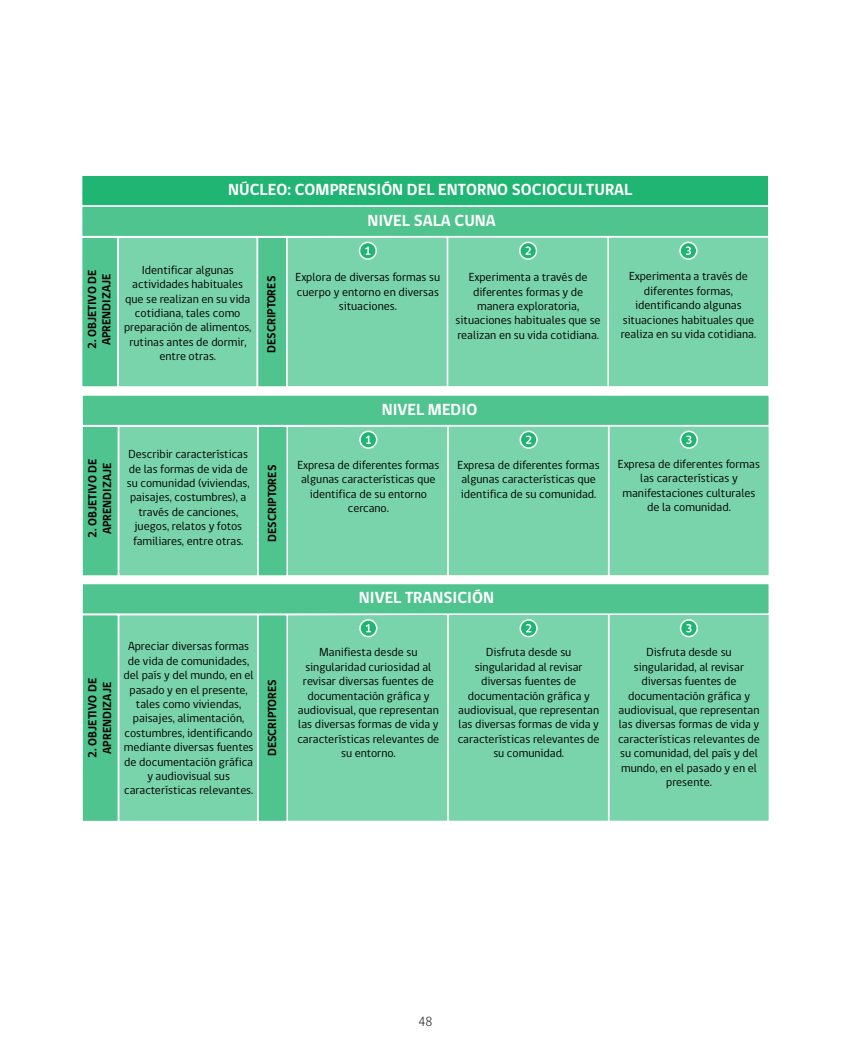
<style>
.page{position:relative;width:851px;height:1063px;background:#fff}
.page>*{position:absolute;margin:0;border:0;box-sizing:border-box;transform-origin:0 0}
.t1{font:700 16.5px "gob CL";color:#fff}
.t2{font:300 13.5px "gob CL";color:#000}
.t3{font:12px/14.4px "gob CL";color:#000;text-align:center}
.t4{font:700 12px/14.4px "gob CL";color:#000;text-align:center}
</style>
<div class="page">
<div style="left:607px;top:425px;width:163px;height:152px;background:#7ad4ab;border:2px solid #fff"></div>
<div style="left:447px;top:425px;width:162px;height:152px;background:#7ad4ab;border:2px solid #fff"></div>
<div style="left:118px;top:425px;width:140px;height:152px;background:#7ad4ab;border:2px solid #fff"></div>
<div style="left:257px;top:425px;width:31px;height:152px;background:#4fc48f;border:2px solid #fff"></div>
<div style="left:81px;top:394px;width:689px;height:32px;background:#4fc48f;border:2px solid #fff"></div>
<div style="left:81px;top:425px;width:38px;height:152px;background:#4fc48f;border:2px solid #fff"></div>
<svg style="left:285px;top:424px;width:164px;height:153px;background:#7fd5ae"></svg>
<svg style="left:520px;top:431px;width:17px;height:17px"></svg>
<div style="left:519px;top:431px;width:18px;height:18px;border:2px solid #fff;border-radius:50%"></div>
<svg style="left:526px;top:436px;width:5px;height:8px"></svg>
<svg style="left:680px;top:431px;width:17px;height:17px"></svg>
<div style="left:679px;top:431px;width:19px;height:18px;border:2px solid #fff;border-radius:50%"></div>
<svg style="left:686px;top:436px;width:5px;height:8px"></svg>
<div style="left:607px;top:613px;width:163px;height:209px;background:#7ad4ab;border:2px solid #fff"></div>
<div style="left:447px;top:613px;width:162px;height:209px;background:#7ad4ab;border:2px solid #fff"></div>
<div style="left:118px;top:614px;width:140px;height:208px;background:#7ad4ab"></div>
<div style="left:257px;top:614px;width:31px;height:208px;background:#4fc48f;border:2px solid #fff"></div>
<div style="left:81px;top:583px;width:689px;height:32px;background:#4fc48f;border:2px solid #fff"></div>
<div style="left:81px;top:614px;width:38px;height:208px;background:#4fc48f;border:2px solid #fff"></div>
<div style="left:285px;top:613px;width:164px;height:209px;background:#7ad4ab"></div>
<svg style="left:520px;top:620px;width:17px;height:17px"></svg>
<div style="left:519px;top:619px;width:18px;height:18px;border:2px solid #fff;border-radius:50%"></div>
<svg style="left:526px;top:624px;width:5px;height:8px"></svg>
<svg style="left:680px;top:620px;width:17px;height:17px"></svg>
<div style="left:679px;top:619px;width:19px;height:18px;border:2px solid #fff;border-radius:50%"></div>
<svg style="left:686px;top:624px;width:5px;height:8px"></svg>
<div style="left:607px;top:236px;width:162px;height:152px;background:#7ad4ab;border:2px solid #fff"></div>
<div style="left:446px;top:236px;width:162px;height:152px;background:#7ad4ab;border:2px solid #fff"></div>
<div style="left:117px;top:236px;width:141px;height:152px;background:#7ad4ab;border:2px solid #fff"></div>
<div style="left:257px;top:236px;width:30px;height:152px;background:#4fc48f;border:2px solid #fff"></div>
<div style="left:81px;top:205px;width:688px;height:32px;background:#4fc48f;border:2px solid #fff"></div>
<div style="left:81px;top:174px;width:688px;height:33px;background:#21b573;border:2px solid #fff"></div>
<div style="left:81px;top:236px;width:38px;height:152px;background:#4fc48f;border:2px solid #fff"></div>
<svg style="left:285px;top:235px;width:164px;height:153px;background:#7fd5ae"></svg>
<svg style="left:519px;top:242px;width:17px;height:17px"></svg>
<div style="left:519px;top:242px;width:18px;height:18px;border:2px solid #fff;border-radius:50%"></div>
<svg style="left:525px;top:247px;width:5px;height:8px"></svg>
<div style="left:680px;top:242px;width:16px;height:17px;background:#21b573;border-radius:50%"></div>
<div style="left:679px;top:242px;width:18px;height:18px;border:2px solid #fff;border-radius:50%"></div>
<svg style="left:685px;top:247px;width:6px;height:8px"></svg>
<h1 class="t1" style="left:228px;top:178px;width:406px">NÚCLEO: COMPRENSIÓN DEL ENTORNO SOCIOCULTURAL</h1>
<h1 class="t1" style="left:367px;top:209px;width:130px">NIVEL SALA CUNA</h1>
<p class="t4" style="left:85px;top:349px;width:81px;rotate:-90deg">2. OBJETIVO DE<br>APRENDIZAJE</p>
<p class="t3" style="left:124px;top:263px;width:129px">Identificar algunas actividades habituales que se realizan en su vida cotidiana, tales como preparación de alimentos, rutinas antes de dormir, entre otras.</p>
<p class="t3" style="left:295px;top:270px;width:146px">Explora de diversas formas su cuerpo y entorno en diversas situaciones.</p>
<p class="t3" style="left:455px;top:270px;width:146px">Experimenta a través de diferentes formas y de manera exploratoria, situaciones habituales que se realizan en su vida cotidiana.</p>
<p class="t3" style="left:620px;top:270px;width:137px">Experimenta a través de diferentes formas, identificando algunas situaciones habituales que realiza en su vida cotidiana.</p>
<p class="t4" style="left:265px;top:353px;width:78px;rotate:-90deg">DESCRIPTORES</p>
<p class="t4" style="left:86px;top:538px;width:81px;rotate:-90deg">2. OBJETIVO DE<br>APRENDIZAJE</p>
<h1 class="t1" style="left:381px;top:398px;width:97px">NIVEL MEDIO</h1>
<p class="t3" style="left:127px;top:447px;width:124px">Describir características de las formas de vida de su comunidad (viviendas, paisajes, costumbres), a través de canciones, juegos, relatos y fotos familiares, entre otras.</p>
<p class="t3" style="left:297px;top:458px;width:143px">Expresa de diferentes formas algunas características que identifica de su entorno cercano.</p>
<p class="t3" style="left:457px;top:458px;width:143px;text-align:left">Expresa de diferentes formas algunas características que identifica de su comunidad.</p>
<p class="t3" style="left:617px;top:457px;width:143px">Expresa de diferentes formas las características y manifestaciones culturales de la comunidad.</p>
<p class="t4" style="left:265px;top:542px;width:78px;rotate:-90deg">DESCRIPTORES</p>
<h1 class="t1" style="left:359px;top:587px;width:137px">NIVEL TRANSICIÓN</h1>
<p class="t4" style="left:86px;top:758px;width:81px;rotate:-90deg">2. OBJETIVO DE<br>APRENDIZAJE</p>
<p class="t3" style="left:123px;top:640px;width:132px">Apreciar diversas formas de vida de comunidades, del país y del mundo, en el pasado y en el presente, tales como viviendas, paisajes, alimentación, costumbres, identificando mediante diversas fuentes de documentación gráfica y audiovisual sus características relevantes.</p>
<p class="t3" style="left:297px;top:646px;width:143px">Manifiesta desde su singularidad curiosidad al revisar diversas fuentes de documentación gráfica y audiovisual, que representan las diversas formas de vida y características relevantes de su entorno.</p>
<p class="t3" style="left:457px;top:646px;width:143px">Disfruta desde su singularidad al revisar diversas fuentes de documentación gráfica y audiovisual, que representan las diversas formas de vida y características relevantes de su comunidad.</p>
<p class="t3" style="left:618px;top:646px;width:143px">Disfruta desde su singularidad, al revisar diversas fuentes de documentación gráfica y audiovisual, que representan las diversas formas de vida y características relevantes de su comunidad, del país y del mundo, en el pasado y en el presente.</p>
<p class="t4" style="left:265px;top:756px;width:78px;rotate:-90deg">DESCRIPTORES</p>
<p class="t2" style="left:418px;top:1012px;width:16px">48</p>
</div>
